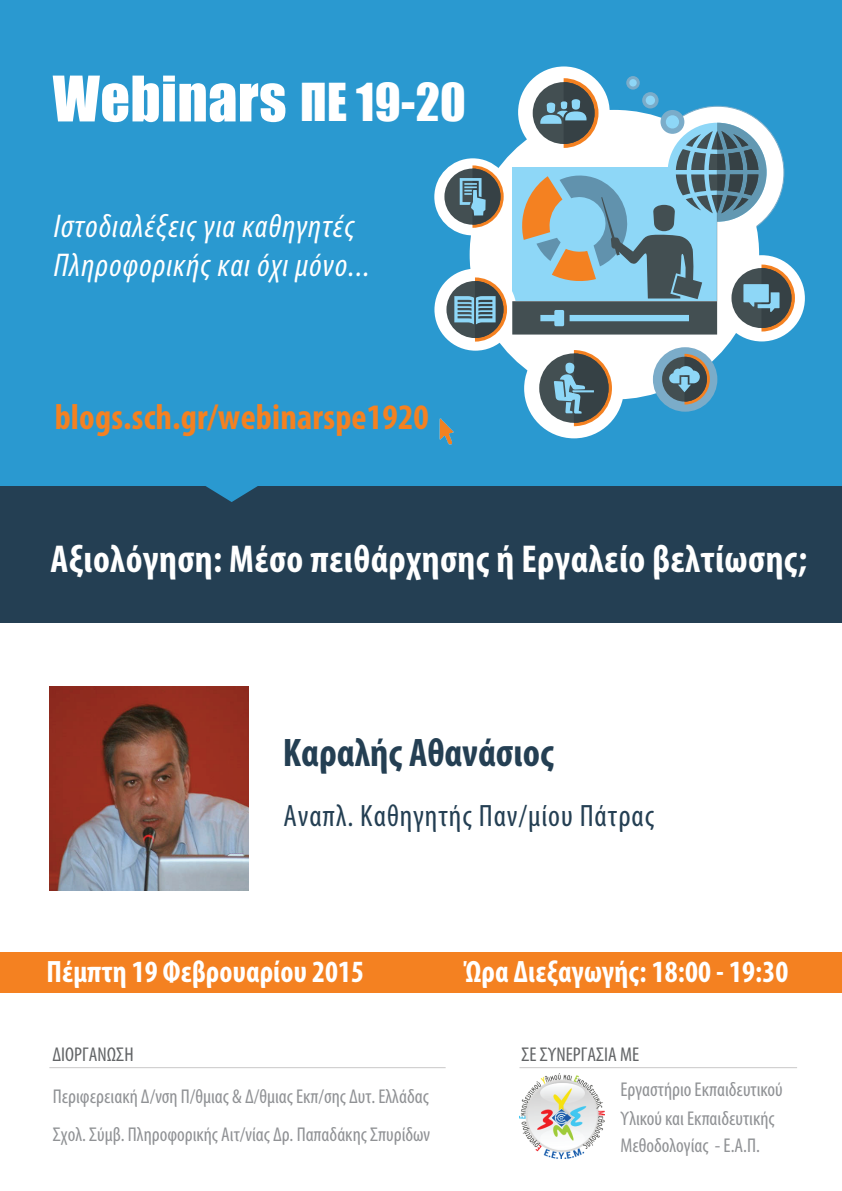
<style>
.page{position:relative;width:842px;height:1191px;background:#fff}
.page>*{position:absolute;margin:0;border:0;box-sizing:border-box;transform-origin:0 0}
.t1{font:58px "Impact";letter-spacing:.01em;color:#fff}
.t2{font:700 condensed 40px "Myriad Pro";color:#243f53}
.t3{font:700 condensed 39px "Myriad Pro";letter-spacing:.01em;color:#fff}
.t4{font:700 condensed 36px "Myriad Pro";letter-spacing:.005em;color:#f48121}
.t5{font:italic condensed 33px/39.6px "Myriad Pro";letter-spacing:.035em;color:#fff}
.t6{font:700 condensed 31px "Myriad Pro";letter-spacing:.005em;color:#fff}
.t7{font:condensed 31px "Myriad Pro";letter-spacing:.03em;color:#243f53}
.t8{font:condensed 20px/29.5px "Myriad Pro";color:#909295}
.t9{font:condensed 20px "Myriad Pro";color:#626466}
.s1{font-size:48px}
</style>
<div class="page">
<div style="left:0;top:344px;width:842px;height:278px;background:#243f53"></div>
<svg style="left:147px;top:485px;width:169px;height:17px"></svg>
<div style="left:0;top:0;width:842px;height:485px;background:#2a99d0"></div>
<div style="left:434px;top:158px;width:77px;height:77px;background:#fff;border-radius:50%"></div>
<div style="left:518px;top:66px;width:92px;height:92px;background:#fff;border-radius:50%"></div>
<div style="left:470px;top:110px;width:289px;height:289px;background:#fff;border-radius:50%"></div>
<div style="left:524px;top:339px;width:100px;height:99px;background:#fff;border-radius:50%"></div>
<div style="left:434px;top:269px;width:82px;height:82px;background:#fff;border-radius:50%"></div>
<div style="left:653px;top:347px;width:64px;height:65px;background:#7bacc9;border-radius:50%"></div>
<div style="left:719px;top:255px;width:86px;height:86px;background:#fff;border-radius:50%"></div>
<div style="left:662px;top:357px;width:45px;height:44px;background:#434f52;border-radius:50%"></div>
<div style="left:539px;top:353px;width:70px;height:70px;background:#434f52;border-radius:50%"></div>
<svg style="left:554px;top:350px;width:58px;height:76px"></svg>
<div style="left:446px;top:281px;width:57px;height:57px;background:#434f52;border-radius:50%"></div>
<div style="left:444px;top:169px;width:56px;height:56px;background:#434f52;border-radius:50%"></div>
<svg style="left:454px;top:76px;width:341px;height:265px"></svg>
<svg style="left:669px;top:354px;width:41px;height:50px"></svg>
<div style="left:0;top:952px;width:842px;height:40px;background:#f48121"></div>
<img style="left:519px;top:1073px;width:86px;height:85px">
<hr style="left:49px;top:1067px;width:397px;height:1px;background:#c9c8c8">
<hr style="left:519px;top:1067px;width:278px;height:1px;background:#c9c8c8">
<img style="left:439px;top:418px;width:15px;height:26px">
<img style="left:50px;top:686px;width:198px;height:204px">
<h1 class="t1" style="left:53px;top:54px;width:415px">Webinars <span class="s1">ΠΕ 19-20</span></h1>
<h3 class="t5" style="left:54px;top:205px;width:318px">Ιστοδιαλέξεις για καθηγητές<br>Πληροφορικής και όχι μόνο...</h3>
<h3 class="t4" style="left:55px;top:394px;width:376px">blogs.sch.gr/webinarspe1920</h3>
<h3 class="t3" style="left:51px;top:534px;width:758px">Aξιολόγηση: Μέσο πειθάρχησης ή Εργαλείο βελτίωσης;</h3>
<h2 class="t2" style="left:283px;top:727px;width:273px">Καραλής Αθανάσιος</h2>
<h3 class="t7" style="left:284px;top:797px;width:372px">Αναπλ. Καθηγητής Παν/μίου Πάτρας</h3>
<h3 class="t6" style="left:46px;top:952px;width:319px">Πέμπτη 19 Φεβρουαρίου 2015</h3>
<h3 class="t6" style="left:464px;top:952px;width:326px">Ώρα Διεξαγωγής: 18:00 - 19:30</h3>
<p class="t9" style="left:53px;top:1042px;width:83px">ΔΙΟΡΓΑΝΩΣΗ</p>
<p class="t9" style="left:521px;top:1042px;width:119px">ΣΕ ΣΥΝΕΡΓΑΣΙΑ ΜΕ</p>
<p class="t8" style="left:53px;top:1081px;width:378px">Περιφερειακή Δ/νση Π/θμιας &amp; Δ/θμιας Εκπ/σης Δυτ. Ελλάδας</p>
<p class="t8" style="left:620px;top:1074px;width:164px">Εργαστήριο Εκπαιδευτικού<br>Υλικού και Εκπαιδευτικής</p>
<p class="t8" style="left:620px;top:1130px;width:141px">Μεθοδολογίας - Ε.Α.Π.</p>
<p class="t8" style="left:53px;top:1119px;width:379px">Σχολ. Σύμβ. Πληροφορικής Αιτ/νίας Δρ. Παπαδάκης Σπυρίδων</p>
</div>
